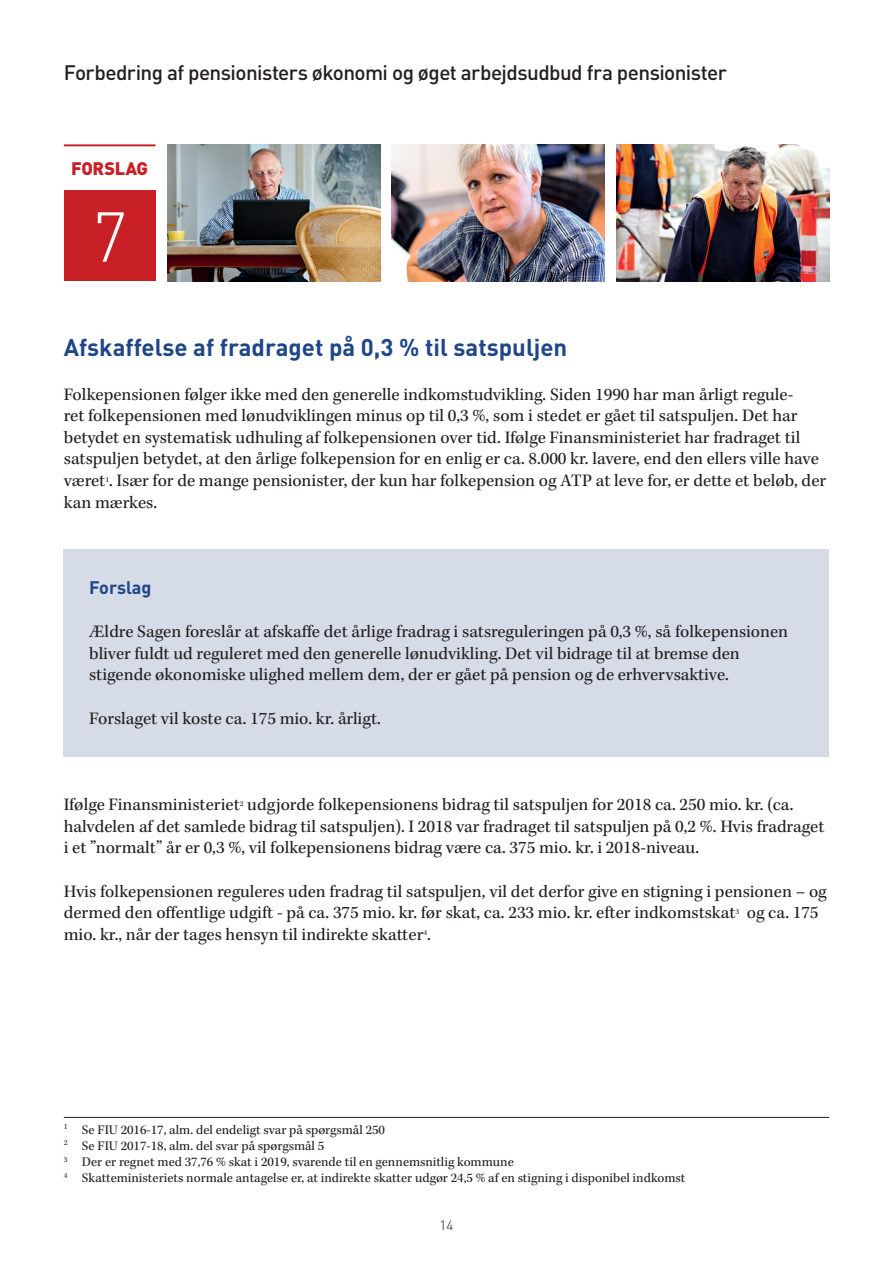
<style>
.page{position:relative;width:893px;height:1263px;background:#fff}
.page>*{position:absolute;margin:0;border:0;box-sizing:border-box;transform-origin:0 0}
.t1{font:300 69.3px "DIN Pro";color:#fff}
.Forslaget_i_p14_blå{font:700 24px "DIN Pro";color:#1e4688}
.Paraply_-_området_i{font:500 20.7px "DIN Pro";letter-spacing:-.03em;color:#231f20}
.Forslag_normal_sort{font:18px/21.6px "Kepler Std";color:#231f20}
.Under_overskrift_16{font:900 18px "DIN Pro";letter-spacing:-.02em;color:#c82026}
.Forslag_i_rubrik_i_b{font:700 18px "DIN Pro";color:#1e4688}
.Footnote_text{font:13.5px "Kepler Std";color:#231f20}
.t2{font:300 13.5px "DIN Pro";color:#231f20}
.t3{font:7.8px "Kepler Std";color:#231f20}
</style>
<div class="page">
<div style="left:64px;top:550px;width:765px;height:207px;background:#d6dbe8"></div>
<hr style="left:64px;top:144px;width:91px;height:2px;background:#c82026">
<div style="left:64px;top:190px;width:91px;height:90px;background:#c82026"></div>
<img style="left:616px;top:145px;width:213px;height:136px">
<img style="left:167px;top:145px;width:213px;height:136px">
<img style="left:392px;top:145px;width:212px;height:136px">
<hr style="left:64px;top:1117px;width:765px;height:1px;background:#231f20">
<p class="Paraply_-_området_i" style="left:64px;top:58px;width:664px">Forbedring af pensionisters økonomi og øget arbejdsudbud fra pensionister</p>
<p class="Under_overskrift_16" style="left:71px;top:156px;width:79px">FORSLAG</p>
<p class="t1" style="left:92px;top:190px;width:37px">7</p>
<p class="Forslaget_i_p14_blå" style="left:64px;top:331px;width:505px">Afskaffelse af fradraget på 0,3 % til satspuljen</p>
<p class="Forslag_normal_sort" style="left:64px;top:384px;width:764px">Folkepensionen følger ikke med den generelle indkomstudvikling. Siden 1990 har man årligt regule-<br>ret folkepensionen med lønudviklingen minus op til 0,3 %, som i stedet er gået til satspuljen. Det har betydet en systematisk udhuling af folkepensionen over tid. Ifølge Finansministeriet har fradraget til satspuljen betydet, at den årlige folkepension for en enlig er ca. 8.000 kr. lavere, end den ellers ville have været . Især for de mange pensionister, der kun har folkepension og ATP at leve for, er dette et beløb, der</p>
<p class="t3" style="left:105px;top:475px;width:5px">1</p>
<p class="Forslag_normal_sort" style="left:64px;top:492px;width:95px">kan mærkes.</p>
<p class="Forslag_i_rubrik_i_b" style="left:89px;top:575px;width:64px">Forslag</p>
<p class="Forslag_normal_sort" style="left:89px;top:622px;width:700px">Ældre Sagen foreslår at afskaffe det årlige fradrag i satsreguleringen på 0,3 %, så folkepensionen bliver fuldt ud reguleret med den generelle lønudvikling. Det vil bidrage til at bremse den stigende økonomiske ulighed mellem dem, der er gået på pension og de erhvervsaktive.</p>
<p class="Forslag_normal_sort" style="left:89px;top:708px;width:293px">Forslaget vil koste ca. 175 mio. kr. årligt.</p>
<p class="Forslag_normal_sort" style="left:64px;top:794px;width:731px">Ifølge Finansministeriet udgjorde folkepensionens bidrag til satspuljen for 2018 ca. 250 mio. kr. (ca.</p>
<p class="t3" style="left:240px;top:799px;width:5px">2</p>
<p class="Forslag_normal_sort" style="left:64px;top:816px;width:762px">halvdelen af det samlede bidrag til satspuljen). I 2018 var fradraget til satspuljen på 0,2 %. Hvis fradraget i et ”normalt” år er 0,3 %, vil folkepensionens bidrag være ca. 375 mio. kr. i 2018-niveau.</p>
<p class="Forslag_normal_sort" style="left:64px;top:881px;width:764px">Hvis folkepensionen reguleres uden fradrag til satspuljen, vil det derfor give en stigning i pensionen – og dermed den offentlige udgift - på ca. 375 mio. kr. før skat, ca. 233 mio. kr. efter indkomstskat</p>
<p class="t3" style="left:736px;top:907px;width:5px">3</p>
<p class="Forslag_normal_sort" style="left:747px;top:902px;width:73px">og ca. 175</p>
<p class="Forslag_normal_sort" style="left:64px;top:924px;width:369px">mio. kr., når der tages hensyn til indirekte skatter .</p>
<p class="t3" style="left:423px;top:928px;width:5px">4</p>
<p class="Footnote_text" style="left:64px;top:1122px;width:323px"><sup>1</sup> Se FIU 2016-17, alm. del endeligt svar på spørgsmål 250</p>
<p class="Footnote_text" style="left:64px;top:1138px;width:262px"><sup>2</sup> Se FIU 2017-18, alm. del svar på spørgsmål 5</p>
<p class="Footnote_text" style="left:64px;top:1154px;width:451px"><sup>3</sup> Der er regnet med 37,76 % skat i 2019, svarende til en gennemsnitlig kommune</p>
<p class="Footnote_text" style="left:64px;top:1170px;width:623px"><sup>4</sup> Skatteministeriets normale antagelse er, at indirekte skatter udgør 24,5 % af en stigning i disponibel indkomst</p>
<p class="t2" style="left:440px;top:1216px;width:15px">14</p>
</div>
